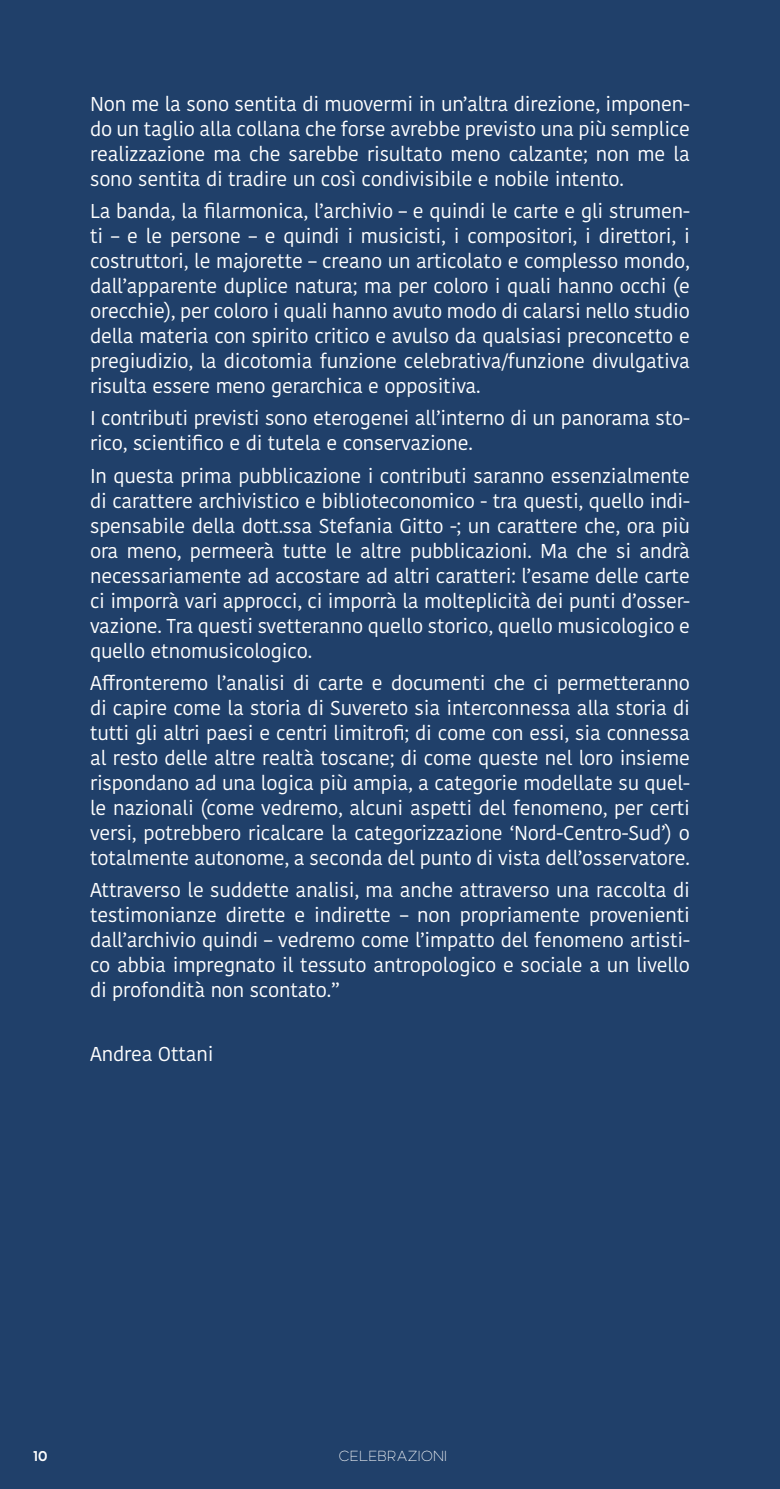
<style>
.page{position:relative;width:780px;height:1489px;background:#fff}
.page>*{position:absolute;margin:0;border:0;box-sizing:border-box;transform-origin:0 0}
.bio{font:20px/25px "Kohinoor Bangla";letter-spacing:-.01em;color:#fff;text-align:justify}
.t1{font:300 15px "Polly";color:#fff}
.t2{font:700 15px "Polly";color:#fff}
</style>
<div class="page">
<div style="left:0;top:0;width:780px;height:1488px;background:#20406a"></div>
<p class="bio" style="left:90px;top:91px;width:601px">Non me la sono sentita di muovermi in un’altra direzione, imponen&shy;do un taglio alla collana che forse avrebbe previsto una più semplice realizzazione ma che sarebbe risultato meno calzante; non me la sono sentita di tradire un così condivisibile e nobile intento.</p>
<p class="bio" style="left:90px;top:198px;width:601px">La banda, la filarmonica, l’archivio – e quindi le carte e gli strumen&shy;ti – e le persone – e quindi i musicisti, i compositori, i direttori, i costruttori, le majorette – creano un articolato e complesso mondo, dall’apparente duplice natura; ma per coloro i quali hanno occhi (e orecchie), per coloro i quali hanno avuto modo di calarsi nello studio della materia con spirito critico e avulso da qualsiasi preconcetto e pregiudizio, la dicotomia funzione celebrativa/funzione divulgativa risulta essere meno gerarchica e oppositiva.</p>
<p class="bio" style="left:90px;top:405px;width:601px">I contributi previsti sono eterogenei all’interno di un panorama sto&shy;rico, scientifico e di tutela e conservazione.</p>
<p class="bio" style="left:90px;top:462px;width:601px">In questa prima pubblicazione i contributi saranno essenzialmente di carattere archivistico e biblioteconomico - tra questi, quello indi&shy;spensabile della dott.ssa Stefania Gitto -; un carattere che, ora più ora meno, permeerà tutte le altre pubblicazioni. Ma che si andrà necessariamente ad accostare ad altri caratteri: l’esame delle carte ci imporrà vari approcci, ci imporrà la molteplicità dei punti d’osser&shy;vazione. Tra questi svetteranno quello storico, quello musicologico e quello etnomusicologico.</p>
<p class="bio" style="left:90px;top:669px;width:601px">Affronteremo l’analisi di carte e documenti che ci permetteranno di capire come la storia di Suvereto sia interconnessa alla storia di tutti gli altri paesi e centri limitrofi; di come con essi, sia connessa al resto delle altre realtà toscane; di come queste nel loro insieme rispondano ad una logica più ampia, a categorie modellate su quel&shy;le nazionali (come vedremo, alcuni aspetti del fenomeno, per certi versi, potrebbero ricalcare la categorizzazione ‘Nord-Centro-Sud’) o totalmente autonome, a seconda del punto di vista dell’osservatore.</p>
<p class="bio" style="left:90px;top:877px;width:601px">Attraverso le suddette analisi, ma anche attraverso una raccolta di testimonianze dirette e indirette – non propriamente provenienti dall’archivio quindi – vedremo come l’impatto del fenomeno artisti&shy;co abbia impregnato il tessuto antropologico e sociale a un livello di profondità non scontato.”</p>
<p class="bio" style="left:90px;top:1041px;width:125px">Andrea Ottani</p>
<p class="t2" style="left:33px;top:1445px;width:17px">10</p>
<p class="t1" style="left:338px;top:1446px;width:110px">CELEBRAZIONI</p>
</div>
